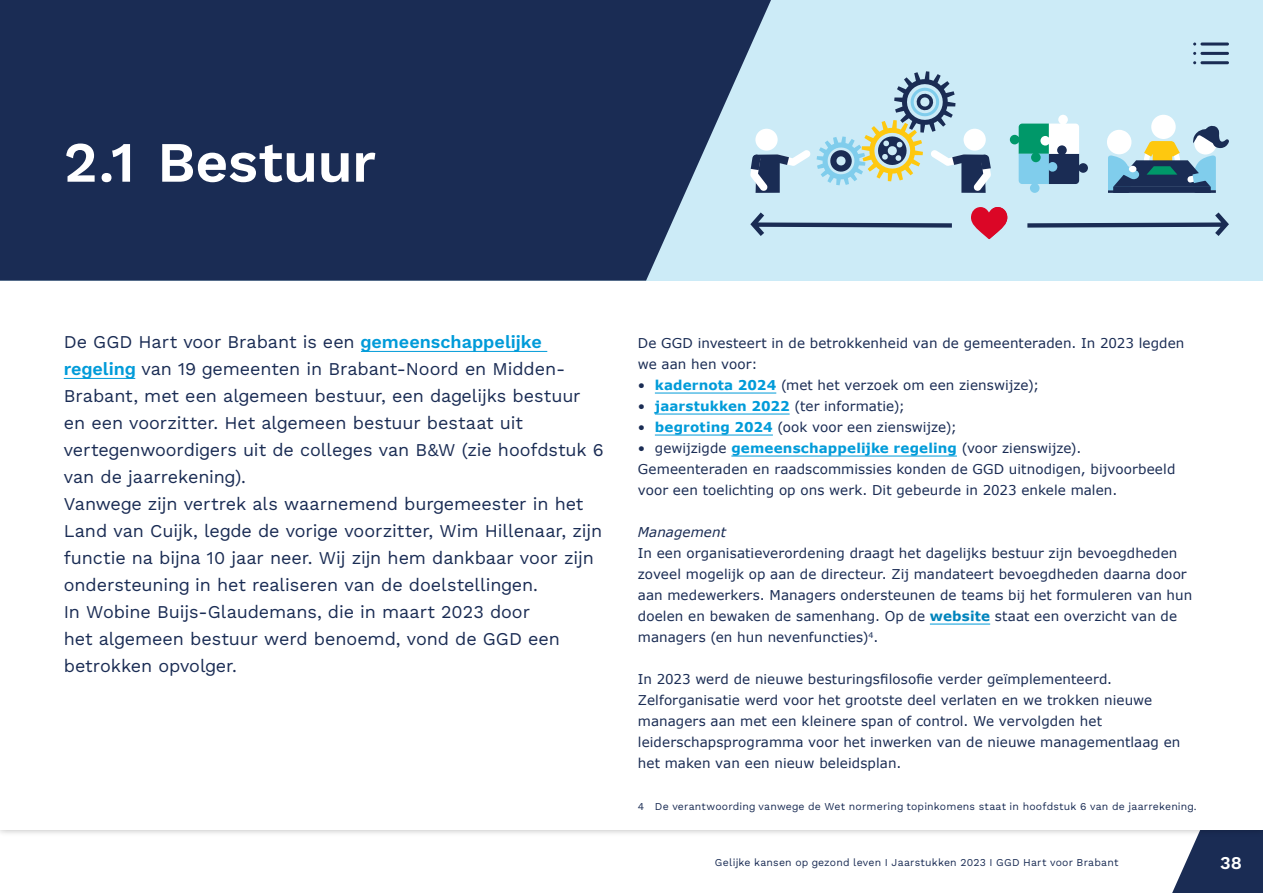
<style>
.page{position:relative;width:1263px;height:893px;background:#fff}
.page>*{position:absolute;margin:0;border:0;box-sizing:border-box;transform-origin:0 0}
._1_Kop_GGD_Work_Sans_SemiBold_38_38_wit{font:600 57px "GGD Work Sans";letter-spacing:-.005em;color:#fff}
._4_Intro_GGD_Work_Sans_Regular_12_18{font:18px/27px "GGD Work Sans";letter-spacing:-.005em;color:#1a2c54}
.t1{font:600 18px "GGD Work Sans";color:#fff}
._5_Platte_tekst_Verdana_Regular_9_14{font:13.5px/21px "Verdana";letter-spacing:.005em;color:#1a2c54}
._5a_Platte_tekst_Verdana_cursief__9_14{font:italic 13.5px "Verdana";letter-spacing:.005em;color:#1a2c54}
.Voetnoten{font:10.5px "GGD Work Sans";letter-spacing:.02em;color:#1a2c54}
.s1{font-weight:600;color:#009bd9}
.s2{font-weight:700;color:#009bd9}
.s3{font-weight:700;color:#0084bc}
</style>
<div class="page">
<svg style="left:1172px;top:838px;width:91px;height:55px"></svg>
<div style="left:0;top:0;width:1263px;height:281px;background:#ccebf7"></div>
<svg style="left:0;top:0;width:771px;height:281px;fill:#1a2c54"></svg>
<hr style="left:361px;top:351px;width:186px;height:1px;background:#009bd9">
<hr style="left:64px;top:378px;width:71px;height:1px;background:#009bd9">
<svg style="left:750px;top:71px;width:241px;height:122px"></svg>
<svg style="left:1010px;top:115px;width:78px;height:78px"></svg>
<div style="left:1151px;top:115px;width:25px;height:24px;background:#fff;border-radius:50%"></div>
<svg style="left:1107px;top:126px;width:122px;height:67px"></svg>
<svg style="left:1027px;top:212px;width:202px;height:24px"></svg>
<svg style="left:750px;top:212px;width:202px;height:24px"></svg>
<svg style="left:971px;top:207px;width:36px;height:32px"></svg>
<hr style="left:655px;top:393px;width:121px;height:1px;background:#009bd9">
<hr style="left:655px;top:414px;width:135px;height:1px;background:#009bd9">
<hr style="left:655px;top:435px;width:118px;height:1px;background:#009bd9">
<hr style="left:731px;top:456px;width:226px;height:1px;background:#009bd9">
<hr style="left:930px;top:624px;width:60px;height:1px;background:#009bd9">
<hr style="left:1200px;top:43px;width:29px;height:3px;background:#1a2c54;border-radius:2px">
<hr style="left:1200px;top:52px;width:29px;height:3px;background:#1a2c54;border-radius:2px">
<hr style="left:1200px;top:61px;width:29px;height:3px;background:#1a2c54;border-radius:2px">
<p class="_1_Kop_GGD_Work_Sans_SemiBold_38_38_wit" style="left:64px;top:119px;width:314px">2.1 Bestuur</p>
<p class="_4_Intro_GGD_Work_Sans_Regular_12_18" style="left:64px;top:328px;width:541px">De GGD Hart voor Brabant is een <span class="s1">gemeenschappelijke regeling</span> van 19 gemeenten in Brabant-Noord en Midden-Brabant, met een algemeen bestuur, een dagelijks bestuur en een voorzitter. Het algemeen bestuur bestaat uit vertegenwoordigers uit de colleges van B&amp;W (zie hoofdstuk 6 van de jaarrekening).</p>
<p class="_4_Intro_GGD_Work_Sans_Regular_12_18" style="left:64px;top:490px;width:540px">Vanwege zijn vertrek als waarnemend burgemeester in het Land van Cuijk, legde de vorige voorzitter, Wim Hillenaar, zijn functie na bijna 10 jaar neer. Wij zijn hem dankbaar voor zijn ondersteuning in het realiseren van de doelstellingen.</p>
<p class="_4_Intro_GGD_Work_Sans_Regular_12_18" style="left:64px;top:598px;width:498px">In Wobine Buijs-Glaudemans, die in maart 2023 door het algemeen bestuur werd benoemd, vond de GGD een betrokken opvolger.</p>
<p class="_5_Platte_tekst_Verdana_Regular_9_14" style="left:638px;top:333px;width:548px">De GGD investeert in de betrokkenheid van de gemeenteraden. In 2023 legden we aan hen voor:</p>
<p class="_5_Platte_tekst_Verdana_Regular_9_14" style="left:638px;top:375px;width:403px">• <span class="s2">kadernota 2024</span> (met het verzoek om een zienswijze);</p>
<p class="_5_Platte_tekst_Verdana_Regular_9_14" style="left:638px;top:396px;width:269px">• <span class="s2">jaarstukken 2022</span> (ter informatie);</p>
<p class="_5_Platte_tekst_Verdana_Regular_9_14" style="left:638px;top:417px;width:321px">• <span class="s2">begroting 2024</span> (ook voor een zienswijze);</p>
<p class="_5_Platte_tekst_Verdana_Regular_9_14" style="left:638px;top:438px;width:445px">• gewijzigde <span class="s2">gemeenschappelijke regeling</span> (voor zienswijze).</p>
<p class="_5_Platte_tekst_Verdana_Regular_9_14" style="left:638px;top:459px;width:539px">Gemeenteraden en raadscommissies konden de GGD uitnodigen, bijvoorbeeld voor een toelichting op ons werk. Dit gebeurde in 2023 enkele malen.</p>
<p class="_5a_Platte_tekst_Verdana_cursief__9_14" style="left:638px;top:524px;width:90px">Management</p>
<p class="_5_Platte_tekst_Verdana_Regular_9_14" style="left:638px;top:543px;width:556px">In een organisatieverordening draagt het dagelijks bestuur zijn bevoegdheden zoveel mogelijk op aan de directeur. Zij mandateert bevoegdheden daarna door aan medewerkers. Managers ondersteunen de teams bij het formuleren van hun doelen en bewaken de samenhang. Op de <span class="s3">website</span> staat een overzicht van de managers (en hun nevenfuncties)<sup>4</sup>.</p>
<p class="_5_Platte_tekst_Verdana_Regular_9_14" style="left:638px;top:669px;width:544px">In 2023 werd de nieuwe besturingsfilosofie verder geïmplementeerd.<br>Zelforganisatie werd voor het grootste deel verlaten en we trokken nieuwe managers aan met een kleinere span of control. We vervolgden het leiderschapsprogramma voor het inwerken van de nieuwe managementlaag en het maken van een nieuw beleidsplan.</p>
<p class="Voetnoten" style="left:638px;top:798px;width:560px">4 De verantwoording vanwege de Wet normering topinkomens staat in hoofdstuk 6 van de jaarrekening.</p>
<p class="Voetnoten" style="left:715px;top:854px;width:405px">Gelijke kansen op gezond leven I Jaarstukken 2023 I GGD Hart voor Brabant</p>
<h2 class="t1" style="left:1220px;top:850px;width:23px">38</h2>
</div>
